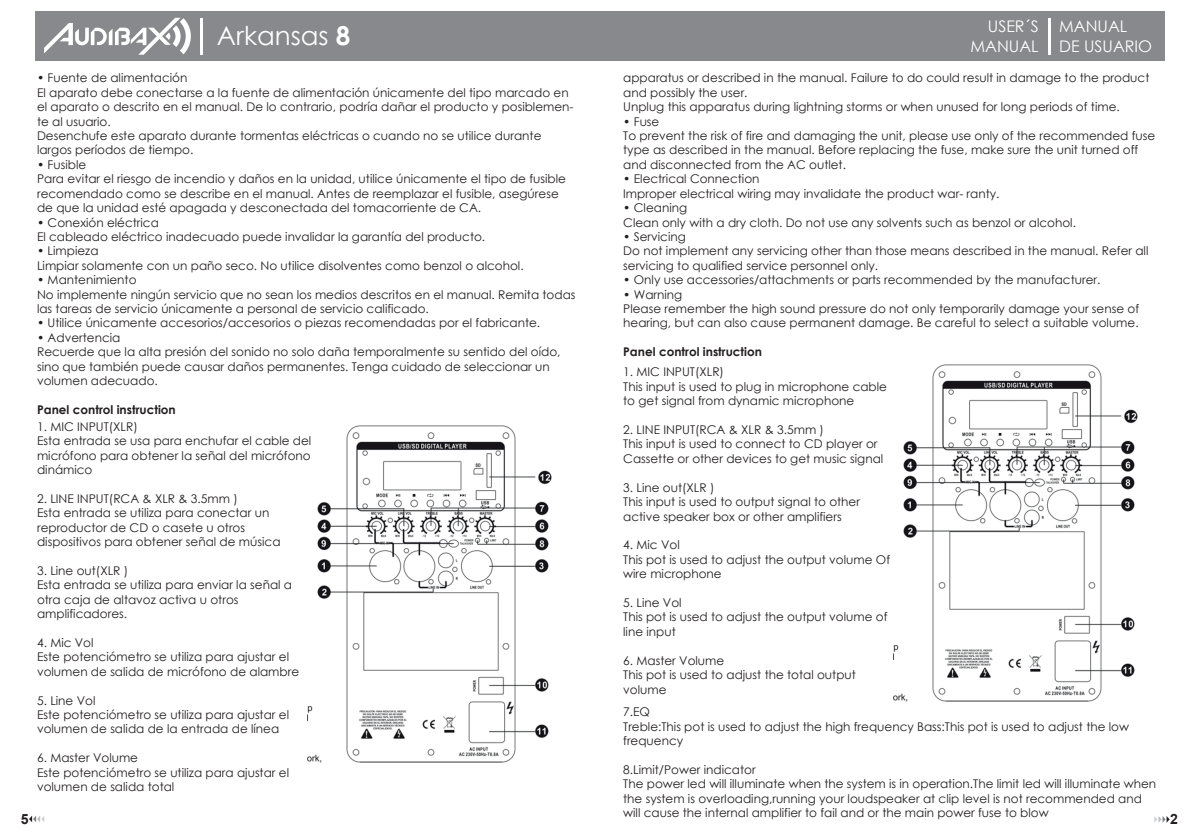
<style>
.page{position:relative;width:1191px;height:840px;background:#fff}
.page>*{position:absolute;margin:0;border:0;box-sizing:border-box;transform-origin:0 0}
.t1{font:26px "Century Gothic";color:#fff}
.t2{font:16px/19.2px "Century Gothic";color:#fff;text-align:right}
.t3{font:700 14.2px "Arial";color:#231f20}
.t4{font:12px/14.4px "Century Gothic";color:#231f20}
.t5{font:700 12px "Century Gothic";color:#231f20}
.s1{font-weight:700}
</style>
<div class="page">
<img style="left:307px;top:425px;width:245px;height:338px">
<svg style="left:29px;top:816px;width:15px;height:5px"></svg>
<svg style="left:1154px;top:816px;width:15px;height:6px"></svg>
<div style="left:35px;top:12px;width:1129px;height:49px;background:#87898c"></div>
<svg style="left:44px;top:18px;width:147px;height:37px"></svg>
<hr style="left:201px;top:18px;width:2px;height:36px;background:#fff">
<hr style="left:1048px;top:19px;width:2px;height:36px;background:#fff">
<img style="left:893px;top:364px;width:245px;height:338px">
<h1 class="t1" style="left:217px;top:18px;width:135px">Arkansas <span class="s1">8</span></h1>
<h2 class="t2" style="left:970px;top:17px;width:70px">USER´S<br>MANUAL</h2>
<h2 class="t2" style="left:1059px;top:17px;width:94px;text-align:left">MANUAL<br>DE USUARIO</h2>
<p class="t4" style="left:623px;top:71px;width:527px">apparatus or described in the manual. Failure to do could result in damage to the product and possibly the user.<br>Unplug this apparatus during lightning storms or when unused for long periods of time.</p>
<p class="t4" style="left:623px;top:114px;width:533px">• Fuse<br>To prevent the risk of fire and damaging the unit, please use only of the recommended fuse type as described in the manual. Before replacing the fuse, make sure the unit turned off and disconnected from the AC outlet.</p>
<p class="t4" style="left:623px;top:171px;width:378px">• Electrical Connection<br>Improper electrical wiring may invalidate the product war- ranty.</p>
<p class="t4" style="left:623px;top:200px;width:454px">• Cleaning<br>Clean only with a dry cloth. Do not use any solvents such as benzol or alcohol.</p>
<p class="t4" style="left:623px;top:229px;width:526px">• Servicing<br>Do not implement any servicing other than those means described in the manual. Refer all servicing to qualified service personnel only.</p>
<p class="t4" style="left:623px;top:272px;width:479px">• Only use accessories/attachments or parts recommended by the manufacturer.</p>
<p class="t4" style="left:623px;top:287px;width:517px">• Warning<br>Please remember the high sound pressure do not only temporarily damage your sense of hearing, but can also cause permanent damage. Be careful to select a suitable volume.</p>
<p class="t5" style="left:623px;top:342px;width:140px">Panel control instruction</p>
<p class="t4" style="left:37px;top:71px;width:538px">• Fuente de alimentación<br>El aparato debe conectarse a la fuente de alimentación únicamente del tipo marcado en el aparato o descrito en el manual. De lo contrario, podría dañar el producto y posiblemen&shy;te al usuario.<br>Desenchufe este aparato durante tormentas eléctricas o cuando no se utilice durante largos períodos de tiempo.</p>
<p class="t4" style="left:37px;top:157px;width:530px">• Fusible<br>Para evitar el riesgo de incendio y daños en la unidad, utilice únicamente el tipo de fusible recomendado como se describe en el manual. Antes de reemplazar el fusible, asegúrese de que la unidad esté apagada y desconectada del tomacorriente de CA.</p>
<p class="t4" style="left:37px;top:215px;width:450px">• Conexión eléctrica<br>El cableado eléctrico inadecuado puede invalidar la garantía del producto.</p>
<p class="t4" style="left:37px;top:243px;width:488px">• Limpieza<br>Limpiar solamente con un paño seco. No utilice disolventes como benzol o alcohol.</p>
<p class="t4" style="left:37px;top:272px;width:540px">• Mantenimiento<br>No implemente ningún servicio que no sean los medios descritos en el manual. Remita todas las tareas de servicio únicamente a personal de servicio calificado.</p>
<p class="t4" style="left:37px;top:315px;width:505px">• Utilice únicamente accesorios/accesorios o piezas recomendadas por el fabricante.</p>
<p class="t4" style="left:37px;top:330px;width:525px">• Advertencia<br>Recuerde que la alta presión del sonido no solo daña temporalmente su sentido del oído, sino que también puede causar daños permanentes. Tenga cuidado de seleccionar un volumen adecuado.</p>
<p class="t5" style="left:37px;top:400px;width:140px">Panel control instruction</p>
<p class="t4" style="left:37px;top:419px;width:276px">1. MIC INPUT(XLR)<br>Esta entrada se usa para enchufar el cable del micrófono para obtener la señal del micrófono dinámico</p>
<p class="t4" style="left:37px;top:490px;width:245px">2. LINE INPUT(RCA &amp; XLR &amp; 3.5mm )<br>Esta entrada se utiliza para conectar un reproductor de CD o casete u otros dispositivos para obtener señal de música</p>
<p class="t4" style="left:37px;top:562px;width:257px">3. Line out(XLR )<br>Esta entrada se utiliza para enviar la señal a otra caja de altavoz activa u otros amplificadores.</p>
<p class="t4" style="left:37px;top:634px;width:263px">4. Mic Vol<br>Este potenciómetro se utiliza para ajustar el volumen de salida de micrófono de alambre</p>
<p class="t4" style="left:37px;top:692px;width:253px">5. Line Vol<br>Este potenciómetro se utiliza para ajustar el volumen de salida de la entrada de línea</p>
<p class="t4" style="left:37px;top:750px;width:253px">6. Master Volume<br>Este potenciómetro se utiliza para ajustar el volumen de salida total</p>
<p class="t4" style="left:623px;top:364px;width:265px">1. MIC INPUT(XLR)<br>This input is used to plug in microphone cable to get signal from dynamic microphone</p>
<p class="t4" style="left:623px;top:422px;width:261px">2. LINE INPUT(RCA &amp; XLR &amp; 3.5mm )<br>This input is used to connect to CD player or<br>Cassette or other devices to get music signal</p>
<p class="t4" style="left:623px;top:479px;width:238px">3. Line out(XLR )<br>This input is used to output signal to other active speaker box or other amplifiers</p>
<p class="t4" style="left:623px;top:537px;width:268px">4. Mic Vol<br>This pot is used to adjust the output volume Of wire microphone</p>
<p class="t4" style="left:623px;top:595px;width:266px">5. Line Vol<br>This pot is used to adjust the output volume of line input</p>
<p class="t4" style="left:623px;top:652px;width:234px">6. Master Volume<br>This pot is used to adjust the total output volume</p>
<p class="t4" style="left:623px;top:704px;width:507px">7.EQ<br>Treble:This pot is used to adjust the high frequency Bass:This pot is used to adjust the low frequency</p>
<p class="t4" style="left:623px;top:761px;width:534px">8.Limit/Power indicator<br>The power led will illuminate when the system is in operation.The limit led will illuminate when the system is overIoading,running your loudspeaker at clip level is not recommended and will cause the internal amplifier to fail and or the main power fuse to blow</p>
<p class="t3" style="left:21px;top:808px;width:9px">5</p>
<p class="t3" style="left:1170px;top:808px;width:9px">2</p>
</div>
